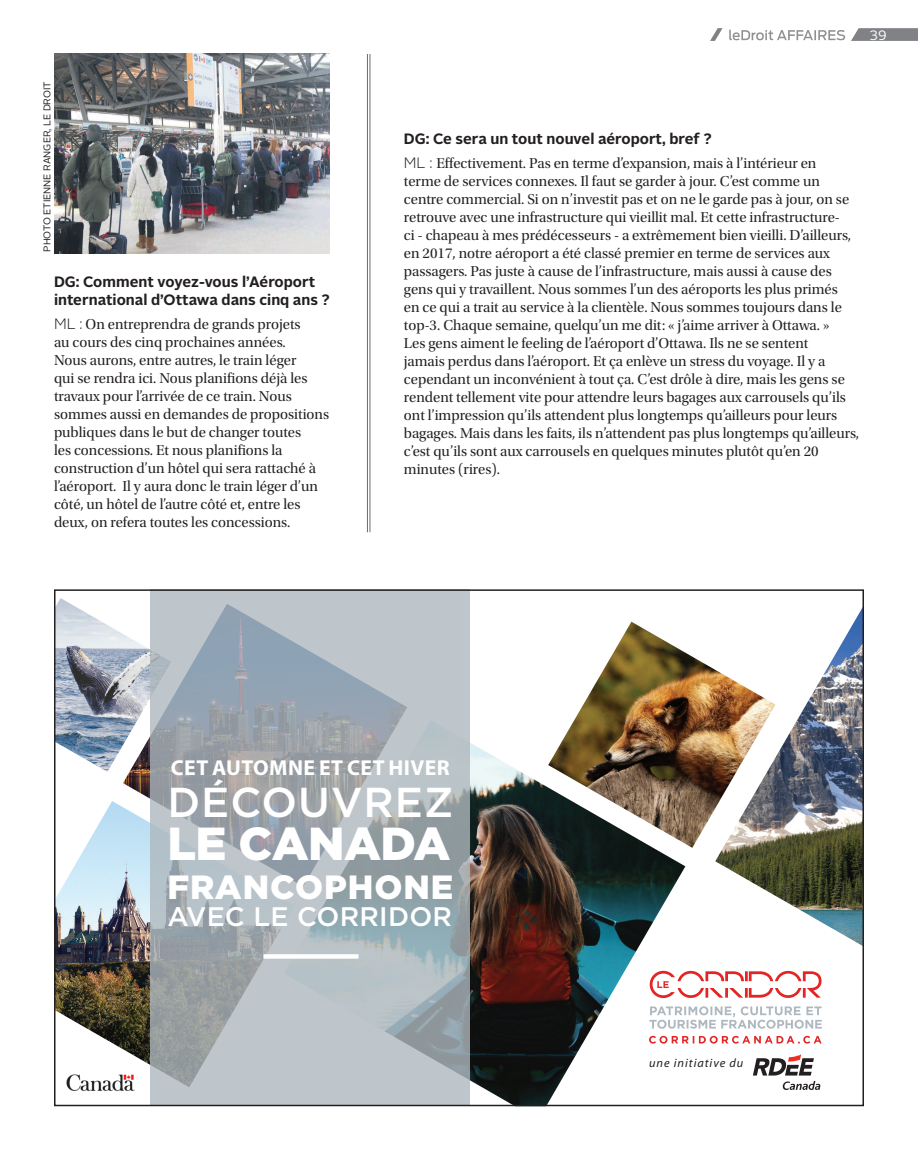
<style>
.page{position:relative;width:918px;height:1161px;background:#fff}
.page>*{position:absolute;margin:0;border:0;box-sizing:border-box;transform-origin:0 0}
.t1{font:900 46.2px "Gotham";letter-spacing:-.01em;color:#fff}
.t2{font:500 41.85px "Gotham";letter-spacing:.025em;color:#fff}
.t3{font:900 33.6px "Gotham";letter-spacing:.03em;color:#fff}
.t4{font:500 26.85px "Gotham";letter-spacing:.01em;color:#fff}
.t5{font:700 21.6px "Myriad Pro";letter-spacing:.02em;color:#fff}
.Texte_-_Articles{font:15px/18px "Utopia Std Subh";color:#231f20}
.Texte_-_Sous-titre{font:700 15px/18px "Alright Sans";color:#231f20}
.t6{font:13.5px "Alright Sans";color:#fff}
.t7{font:italic 12.3px "Myriad Pro";letter-spacing:.075em;color:#231f20}
.Photo_-_Crédit_photo{font:9.75px "Alright Sans";color:#231f20}
.s1{font-family:"Alright Sans";font-weight:300}
</style>
<div class="page">
<img style="left:54px;top:54px;width:276px;height:199px">
<hr style="left:370px;top:54px;width:1px;height:478px;background:#6c6d70">
<hr style="left:367px;top:54px;width:1px;height:478px;background:#6c6d70">
<svg style="left:851px;top:28px;width:67px;height:13px"></svg>
<svg style="left:710px;top:28px;width:13px;height:13px"></svg>
<svg style="left:729px;top:30px;width:116px;height:10px"></svg>
<svg style="left:753px;top:1054px;width:67px;height:36px"></svg>
<svg style="left:685px;top:1006px;width:137px;height:23px"></svg>
<svg style="left:685px;top:971px;width:137px;height:27px"></svg>
<svg style="left:685px;top:1036px;width:137px;height:8px"></svg>
<img style="left:470px;top:743px;width:215px;height:361px">
<img style="left:56px;top:598px;width:95px;height:174px">
<img style="left:56px;top:801px;width:95px;height:286px">
<img style="left:548px;top:622px;width:167px;height:226px">
<img style="left:715px;top:608px;width:147px;height:338px">
<svg style="left:151px;top:591px;width:319px;height:513px;background:#a9b3b9"></svg>
<div style="left:263px;top:954px;width:96px;height:5px;background:#fff"></div>
<img style="left:63px;top:1069px;width:77px;height:22px">
<p class="Photo_-_Crédit_photo" style="left:41px;top:252px;width:172px;rotate:-90deg">PHOTO ETIENNE RANGER, LE DROIT</p>
<p class="Texte_-_Sous-titre" style="left:54px;top:272px;width:278px">DG: Comment voyez-vous l’Aéroport international d’Ottawa dans cinq ans ?</p>
<p class="Texte_-_Articles" style="left:54px;top:316px;width:277px"><span class="s1">ML :</span> On entreprendra de grands projets<br>au cours des cinq prochaines années.<br>Nous aurons, entre autres, le train léger<br>qui se rendra ici. Nous planifions déjà les travaux pour l’arrivée de ce train. Nous sommes aussi en demandes de propositions publiques dans le but de changer toutes<br>les concessions. Et nous planifions la construction d’un hôtel qui sera rattaché à l’aéroport. Il y aura donc le train léger d’un côté, un hôtel de l’autre côté et, entre les deux, on refera toutes les concessions.</p>
<p class="t6" style="left:870px;top:26px;width:19px">39</p>
<p class="Texte_-_Sous-titre" style="left:404px;top:130px;width:309px">DG: Ce sera un tout nouvel aéroport, bref ?</p>
<p class="Texte_-_Articles" style="left:404px;top:155px;width:457px"><span class="s1">ML :</span> Effectivement. Pas en terme d’expansion, mais à l’intérieur en<br>terme de services connexes. Il faut se garder à jour. C’est comme un centre commercial. Si on n’investit pas et on ne le garde pas à jour, on se retrouve avec une infrastructure qui vieillit mal. Et cette infrastructure-<br>ci - chapeau à mes prédécesseurs - a extrêmement bien vieilli. D’ailleurs, en 2017, notre aéroport a été classé premier en terme de services aux passagers. Pas juste à cause de l’infrastructure, mais aussi à cause des gens qui y travaillent. Nous sommes l’un des aéroports les plus primés<br>en ce qui a trait au service à la clientèle. Nous sommes toujours dans le top-3. Chaque semaine, quelqu’un me dit: « j’aime arriver à Ottawa. »<br>Les gens aiment le feeling de l’aéroport d’Ottawa. Ils ne se sentent<br>jamais perdus dans l’aéroport. Et ça enlève un stress du voyage. Il y a cependant un inconvénient à tout ça. C’est drôle à dire, mais les gens se rendent tellement vite pour attendre leurs bagages aux carrousels qu’ils ont l’impression qu’ils attendent plus longtemps qu’ailleurs pour leurs bagages. Mais dans les faits, ils n’attendent pas plus longtemps qu’ailleurs, c’est qu’ils sont aux carrousels en quelques minutes plutôt qu’en 20 minutes (rires).</p>
<p class="t5" style="left:171px;top:754px;width:281px">CET AUTOMNE ET CET HIVER</p>
<p class="t2" style="left:167px;top:775px;width:288px">DÉCOUVREZ</p>
<p class="t1" style="left:167px;top:812px;width:284px">LE CANADA</p>
<p class="t3" style="left:167px;top:864px;width:288px">FRANCOPHONE</p>
<p class="t4" style="left:167px;top:899px;width:286px">AVEC LE CORRIDOR</p>
<p class="t7" style="left:649px;top:1055px;width:96px">une initiative du</p>
</div>
